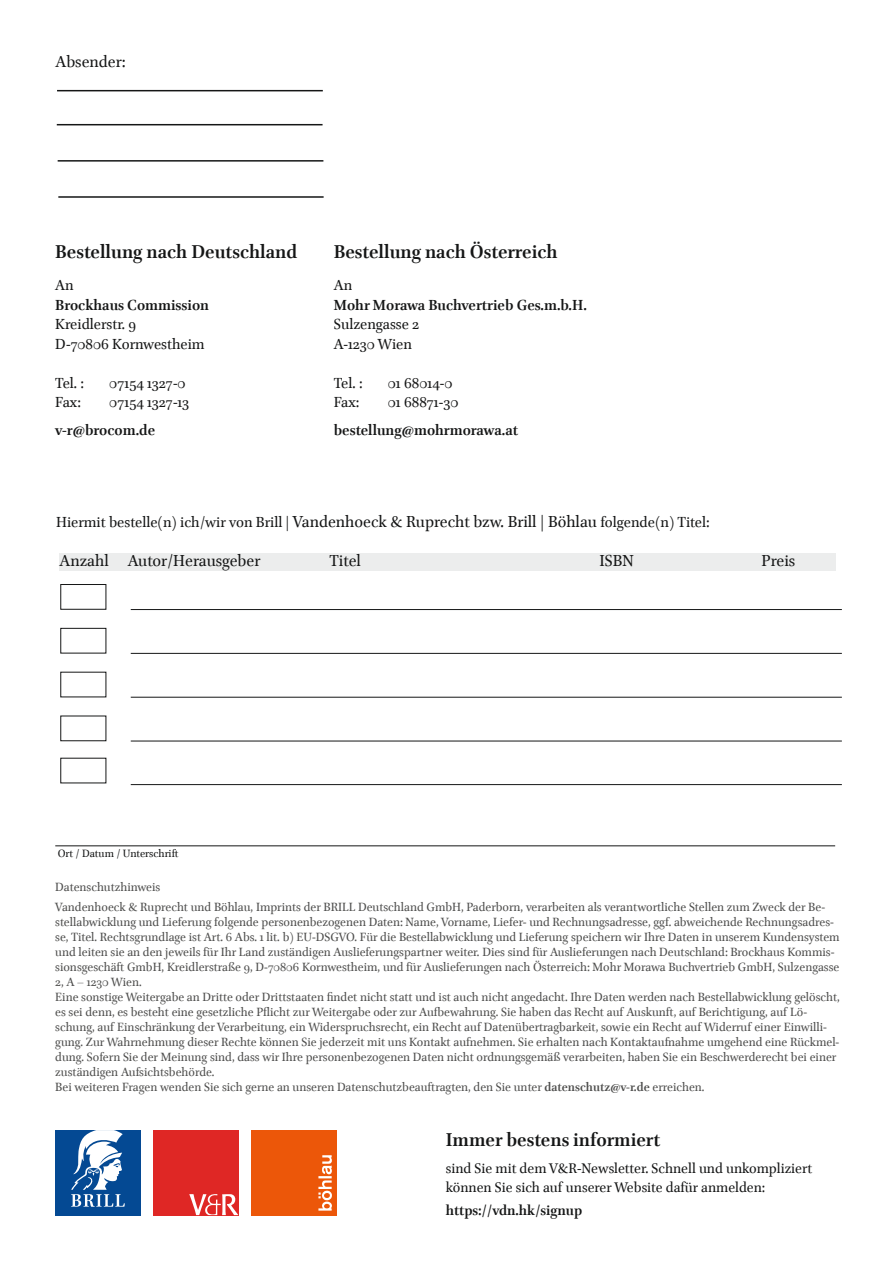
<style>
.page{position:relative;width:893px;height:1263px;background:#fff}
.page>*{position:absolute;margin:0;border:0;box-sizing:border-box;transform-origin:0 0}
.t1{font:700 21px "Brill";color:#151616}
.t2{font:18px "Brill";color:#151616}
.t3{font:16.5px/19.5px "Brill";color:#151616}
.t4{font:700 16.5px "Brill";color:#151616}
.t5{font:15.75px/18.9px "Brill";color:#151616}
.t6{font:700 15.75px "Brill";color:#151616}
.t7{font:13.5px/15px "Brill";color:#4e4e4d}
.t8{font:12px "Brill";color:#151616}
.s1{font-size:18px}
.s2{font-weight:700}
</style>
<div class="page">
<hr style="left:57px;top:90px;width:266px;height:1px;background:#151616">
<hr style="left:57px;top:124px;width:266px;height:1px;background:#151616">
<hr style="left:58px;top:160px;width:265px;height:2px;background:#151616">
<hr style="left:58px;top:196px;width:266px;height:2px;background:#151616">
<div style="left:60px;top:553px;width:776px;height:18px;background:#eceded"></div>
<hr style="left:55px;top:845px;width:780px;height:1px;background:#151616">
<hr style="left:131px;top:609px;width:711px;height:1px;background:#151616">
<div style="left:60px;top:584px;width:46px;height:26px;border:1px solid #151616"></div>
<hr style="left:131px;top:653px;width:711px;height:1px;background:#151616">
<div style="left:60px;top:628px;width:46px;height:25px;border:1px solid #151616"></div>
<hr style="left:131px;top:697px;width:711px;height:1px;background:#151616">
<hr style="left:131px;top:741px;width:711px;height:1px;background:#151616">
<hr style="left:131px;top:784px;width:711px;height:1px;background:#151616">
<div style="left:153px;top:1130px;width:85px;height:85px;background:#df2725"></div>
<svg style="left:189px;top:1194px;width:49px;height:21px"></svg>
<div style="left:251px;top:1130px;width:85px;height:85px;background:#ec5709"></div>
<svg style="left:318px;top:1155px;width:14px;height:55px"></svg>
<div style="left:55px;top:1130px;width:85px;height:85px;background:#044993"></div>
<svg style="left:71px;top:1130px;width:54px;height:77px"></svg>
<h2 class="t2" style="left:56px;top:50px;width:71px">Absender:</h2>
<h1 class="t1" style="left:55px;top:237px;width:244px">Bestellung nach Deutschland</h1>
<p class="t3" style="left:55px;top:276px;width:20px">An</p>
<p class="t4" style="left:55px;top:293px;width:155px">Brockhaus Commission</p>
<p class="t3" style="left:55px;top:315px;width:151px">Kreidlerstr. 9<br>D-70806 Kornwestheim</p>
<p class="t3" style="left:55px;top:374px;width:30px">Tel. :</p>
<p class="t3" style="left:109px;top:374px;width:78px">07154 1327-0</p>
<p class="t3" style="left:55px;top:393px;width:27px">Fax:</p>
<p class="t3" style="left:109px;top:393px;width:82px">07154 1327-13</p>
<p class="t4" style="left:55px;top:419px;width:101px">v-r@brocom.de</p>
<h1 class="t1" style="left:334px;top:237px;width:225px">Bestellung nach Österreich</h1>
<p class="t3" style="left:334px;top:276px;width:20px">An</p>
<p class="t4" style="left:334px;top:293px;width:255px">Mohr Morawa Buchvertrieb Ges.m.b.H.</p>
<p class="t3" style="left:334px;top:315px;width:87px">Sulzengasse 2<br>A-1230 Wien</p>
<p class="t3" style="left:334px;top:374px;width:30px">Tel. :</p>
<p class="t3" style="left:388px;top:374px;width:66px">01 68014-0</p>
<p class="t3" style="left:334px;top:393px;width:27px">Fax:</p>
<p class="t3" style="left:388px;top:393px;width:72px">01 68871-30</p>
<p class="t4" style="left:334px;top:419px;width:186px">bestellung@mohrmorawa.at</p>
<p class="t3" style="left:56px;top:513px;width:655px">Hiermit bestelle(n) ich/wir von Brill | <span class="s1">Vandenhoeck &amp; Ruprecht bzw. Brill | Böhlau</span> folgende(n) Titel:</p>
<h2 class="t2" style="left:60px;top:549px;width:202px">Anzahl Autor/Herausgeber</h2>
<h2 class="t2" style="left:330px;top:549px;width:33px">Titel</h2>
<h2 class="t2" style="left:600px;top:549px;width:36px">ISBN</h2>
<h2 class="t2" style="left:762px;top:549px;width:35px">Preis</h2>
<p class="t8" style="left:58px;top:845px;width:122px">Ort / Datum / Unterschrift</p>
<p class="t7" style="left:55px;top:878px;width:771px;line-height:19.2px">Datenschutzhinweis<br>Vandenhoeck &amp; Ruprecht und Böhlau, Imprints der BRILL Deutschland GmbH, Paderborn, verarbeiten als verantwortliche Stellen zum Zweck der Be-</p>
<p class="t7" style="left:55px;top:915px;width:786px">stellabwicklung und Lieferung folgende personenbezogenen Daten: Name, Vorname, Liefer- und Rechnungsadresse, ggf. abweichende Rechnungsadres&shy;se, Titel. Rechtsgrundlage ist Art. 6 Abs. 1 lit. b) EU-DSGVO. Für die Bestellabwicklung und Lieferung speichern wir Ihre Daten in unserem Kundensystem und leiten sie an den jeweils für Ihr Land zuständigen Auslieferungspartner weiter. Dies sind für Auslieferungen nach Deutschland: Brockhaus Kommis&shy;sionsgeschäft GmbH, Kreidlerstraße 9, D-70806 Kornwestheim, und für Auslieferungen nach Österreich: Mohr Morawa Buchvertrieb GmbH, Sulzengasse 2, A – 1230 Wien.<br>Eine sonstige Weitergabe an Dritte oder Drittstaaten findet nicht statt und ist auch nicht angedacht. Ihre Daten werden nach Bestellabwicklung gelöscht, es sei denn, es besteht eine gesetzliche Pflicht zur Weitergabe oder zur Aufbewahrung. Sie haben das Recht auf Auskunft, auf Berichtigung, auf Lö&shy;schung, auf Einschränkung der Verarbeitung, ein Widerspruchsrecht, ein Recht auf Datenübertragbarkeit, sowie ein Recht auf Widerruf einer Einwilli&shy;gung. Zur Wahrnehmung dieser Rechte können Sie jederzeit mit uns Kontakt aufnehmen. Sie erhalten nach Kontaktaufnahme umgehend eine Rückmel&shy;dung. Sofern Sie der Meinung sind, dass wir Ihre personenbezogenen Daten nicht ordnungsgemäß verarbeiten, haben Sie ein Beschwerderecht bei einer zuständigen Aufsichtsbehörde.<br>Bei weiteren Fragen wenden Sie sich gerne an unseren Datenschutzbeauftragten, den Sie unter <span class="s2">datenschutz@v-r.de</span> erreichen.</p>
<h1 class="t1" style="left:446px;top:1125px;width:216px">Immer bestens informiert</h1>
<p class="t5" style="left:446px;top:1159px;width:368px">sind Sie mit dem V&amp;R-Newsletter. Schnell und unkompliziert können Sie sich auf unserer Website dafür anmelden:</p>
<p class="t6" style="left:446px;top:1199px;width:138px">https://vdn.hk/signup</p>
</div>
